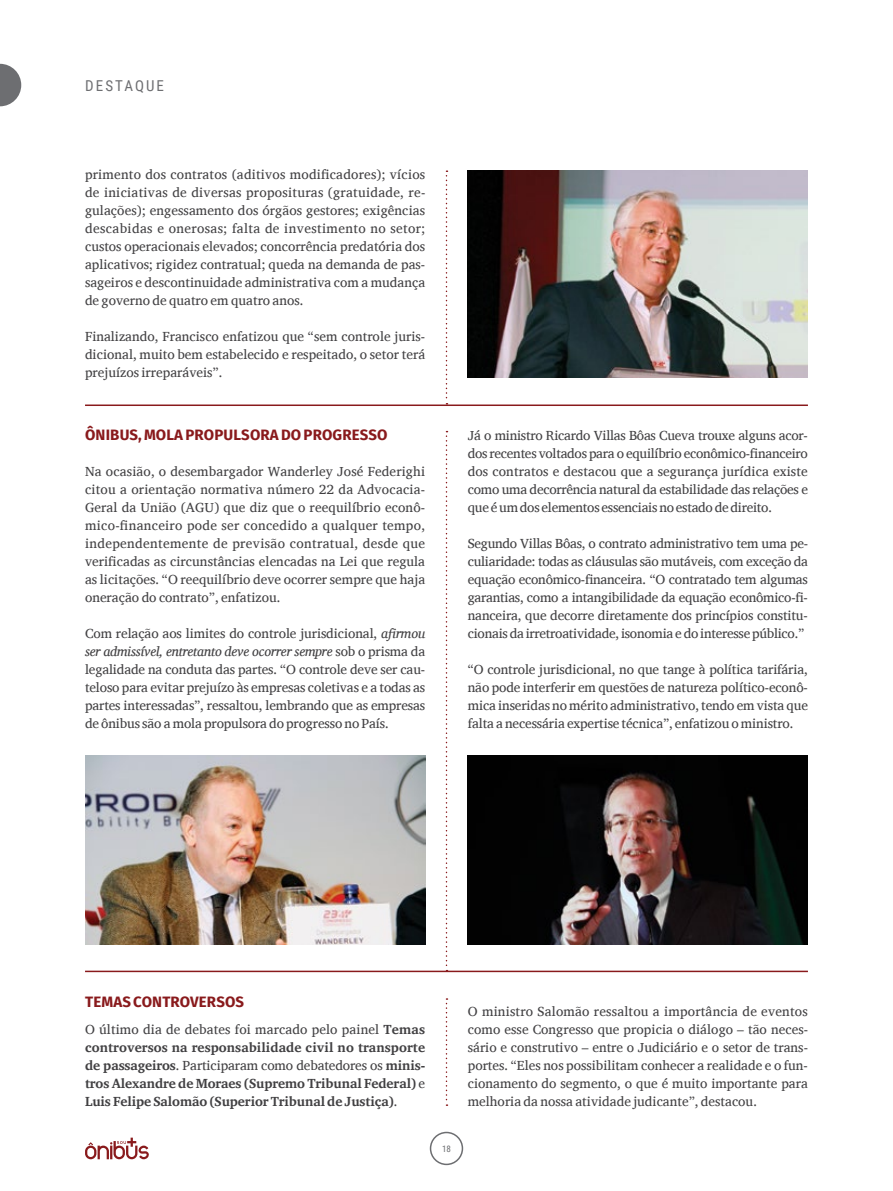
<style>
.page{position:relative;width:893px;height:1191px;background:#fff}
.page>*{position:absolute;margin:0;border:0;box-sizing:border-box;transform-origin:0 0}
.t1{font:700 15px "Fira Sans";letter-spacing:.01em;color:#891a1c}
.t2{font:15px "Roboto Condensed";letter-spacing:.135em;color:#6d6e71}
.t3{font:13.5px/18px "Charis SIL";letter-spacing:-.005em;color:#414042;text-align:justify}
.t4{font:700 13.5px/18px "Charis SIL";letter-spacing:-.01em;color:#414042;text-align:justify}
.t5{font:9px "Roboto Condensed";color:#6d6e71}
.s1{font-style:italic}
.s2{font-weight:400}
</style>
<div class="page">
<svg style="left:446px;top:170px;width:1px;height:234px"></svg>
<svg style="left:446px;top:431px;width:1px;height:539px"></svg>
<svg style="left:446px;top:998px;width:1px;height:108px"></svg>
<img style="left:468px;top:170px;width:340px;height:207px">
<img style="left:85px;top:755px;width:340px;height:189px">
<img style="left:468px;top:755px;width:340px;height:189px">
<hr style="left:85px;top:404px;width:723px;height:2px;background:#891a1c">
<hr style="left:85px;top:970px;width:723px;height:2px;background:#891a1c">
<svg style="left:0;top:64px;width:21px;height:42px"></svg>
<svg style="left:85px;top:1137px;width:64px;height:22px"></svg>
<div style="left:430px;top:1131px;width:33px;height:34px;border:2px solid #6d6e71;border-radius:50%"></div>
<p class="t2" style="left:85px;top:75px;width:80px">DESTAQUE</p>
<p class="t3" style="left:85px;top:165px;width:342px">primento dos contratos (aditivos modificadores); vícios de iniciativas de diversas proposituras (gratuidade, re&shy;gulações); engessamento dos órgãos gestores; exigências descabidas e onerosas; falta de investimento no setor; custos operacionais elevados; concorrência predatória dos aplicativos; rigidez contratual; queda na demanda de pas&shy;sageiros e descontinuidade administrativa com a mudança de governo de quatro em quatro anos.</p>
<p class="t3" style="left:85px;top:327px;width:342px">Finalizando, Francisco enfatizou que “sem controle juris&shy;dicional, muito bem estabelecido e respeitado, o setor terá prejuízos irreparáveis”.</p>
<p class="t1" style="left:85px;top:422px;width:304px">ÔNIBUS, MOLA PROPULSORA DO PROGRESSO</p>
<p class="t3" style="left:85px;top:462px;width:342px">Na ocasião, o desembargador Wanderley José Federighi citou a orientação normativa número 22 da Advocacia-Geral da União (AGU) que diz que o reequilíbrio econô&shy;mico-financeiro pode ser concedido a qualquer tempo, independentemente de previsão contratual, desde que verificadas as circunstâncias elencadas na Lei que regula as licitações. “O reequilíbrio deve ocorrer sempre que haja oneração do contrato”, enfatizou.</p>
<p class="t3" style="left:85px;top:624px;width:342px">Com relação aos limites do controle jurisdicional, <span class="s1">afirmou ser admissível, entretanto deve ocorrer sempre</span> sob o prisma da legalidade na conduta das partes. “O controle deve ser cau&shy;teloso para evitar prejuízo às empresas coletivas e a todas as partes interessadas”, ressaltou, lembrando que as empresas de ônibus são a mola propulsora do progresso no País.</p>
<p class="t3" style="left:468px;top:426px;width:342px">Já o ministro Ricardo Villas Bôas Cueva trouxe alguns acor&shy;dos recentes voltados para o equilíbrio econômico-financeiro dos contratos e destacou que a segurança jurídica existe como uma decorrência natural da estabilidade das relações e que é um dos elementos essenciais no estado de direito.</p>
<p class="t3" style="left:468px;top:534px;width:342px">Segundo Villas Bôas, o contrato administrativo tem uma pe&shy;culiaridade: todas as cláusulas são mutáveis, com exceção da equação econômico-financeira. “O contratado tem algumas garantias, como a intangibilidade da equação econômico-fi&shy;nanceira, que decorre diretamente dos princípios constitu&shy;cionais da irretroatividade, isonomia e do interesse público.”</p>
<p class="t3" style="left:468px;top:660px;width:342px">“O controle jurisdicional, no que tange à política tarifária, não pode interferir em questões de natureza político-econô&shy;mica inseridas no mérito administrativo, tendo em vista que falta a necessária expertise técnica”, enfatizou o ministro.</p>
<p class="t1" style="left:85px;top:989px;width:160px">TEMAS CONTROVERSOS</p>
<p class="t4" style="left:85px;top:1020px;width:342px"><span class="s2">O último dia de debates foi marcado pelo painel</span> Temas controversos na responsabilidade civil no transporte de passageiros<span class="s2">. Participaram como debatedores os</span> minis&shy;tros Alexandre de Moraes (Supremo Tribunal Federal) <span class="s2">e </span>Luis Felipe Salomão (Superior Tribunal de Justiça)<span class="s2">.</span></p>
<p class="t5" style="left:442px;top:1142px;width:10px">18</p>
<p class="t3" style="left:468px;top:1002px;width:342px">O ministro Salomão ressaltou a importância de eventos como esse Congresso que propicia o diálogo – tão neces&shy;sário e construtivo – entre o Judiciário e o setor de trans&shy;portes. “Eles nos possibilitam conhecer a realidade e o fun&shy;cionamento do segmento, o que é muito importante para melhoria da nossa atividade judicante”, destacou.</p>
</div>
